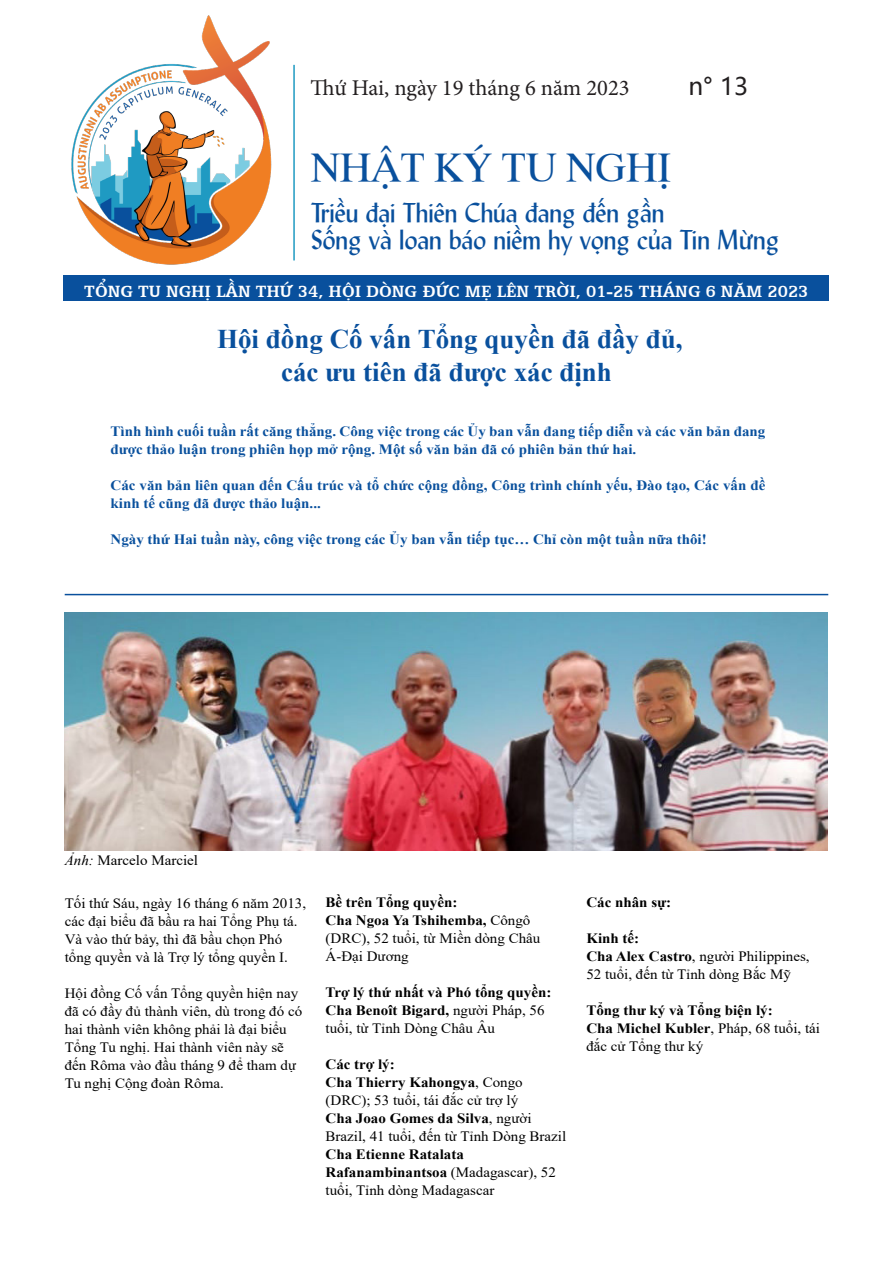
<style>
.page{position:relative;width:893px;height:1263px;background:#fff}
.page>*{position:absolute;margin:0;border:0;box-sizing:border-box;transform-origin:0 0}
.t1{font:39px "UVN Thoi Nay";letter-spacing:-.02em;color:#09509d}
._1_titolo_articolo{font:27px "UVN La Xanh";color:#09509d}
._1_titolo_articolo-2{font:700 27px "Times New Roman";color:#09509d}
.t2{font:24px "Microsoft Ya Hei";color:#231f20}
.t3{font:22.5px "Minion Pro";letter-spacing:-.005em;color:#231f20}
.t4{font:18px "UVN Ai Cap Nang";color:#fff}
.Normale{font:14.25px/18px "Times New Roman";color:#000;scale:1.05 1}
.Normale-2{font:700 14.25px/18px "Times New Roman";color:#09509d;scale:1.05 1}
.Normale-3{font:700 14.25px "Times New Roman";color:#000;scale:1.05 1}
.s1{font-style:italic}
.s2{font-weight:700}
</style>
<div class="page">
<hr style="left:65px;top:594px;width:763px;height:1px;background:#09509d">
<img style="left:65px;top:612px;width:763px;height:238px">
<hr style="left:293px;top:65px;width:2px;height:195px;background:#1f9ac2">
<div style="left:64px;top:276px;width:765px;height:25px;background:#09509d"></div>
<img style="left:71px;top:15px;width:201px;height:250px">
<p class="t3" style="left:310px;top:72px;width:321px">Thứ Hai, ngày 19 tháng 6 năm 2023</p>
<p class="t2" style="left:688px;top:70px;width:61px">n° 13</p>
<p class="t1" style="left:310px;top:138px;width:363px">NHẬT KÝ TU NGHỊ</p>
<p class="_1_titolo_articolo" style="left:311px;top:192px;width:355px">Triều đại Thiên Chúa đang đến gần</p>
<p class="_1_titolo_articolo" style="left:311px;top:219px;width:470px">Sống và loan báo niềm hy vọng của Tin Mừng</p>
<p class="t4" style="left:84px;top:279px;width:726px">TỔNG TU NGHỊ LẦN THỨ 34, HỘI DÒNG ĐỨC MẸ LÊN TRỜI, 01-25 THÁNG 6 NĂM 2023</p>
<p class="_1_titolo_articolo-2" style="left:217px;top:320px;width:467px">Hội đồng Cố vấn Tổng quyền đã đầy đủ,</p>
<p class="_1_titolo_articolo-2" style="left:281px;top:352px;width:332px">các ưu tiên đã được xác định</p>
<p class="Normale-2" style="left:111px;top:422px;width:625px">Tình hình cuối tuần rất căng thẳng. Công việc trong các Ủy ban vẫn đang tiếp diễn và các văn bản đang được thảo luận trong phiên họp mở rộng. Một số văn bản đã có phiên bản thứ hai.</p>
<p class="Normale-2" style="left:111px;top:476px;width:625px">Các văn bản liên quan đến Cấu trúc và tổ chức cộng đồng, Công trình chính yếu, Đào tạo, Các vấn đề kinh tế cũng đã được thảo luận...</p>
<p class="Normale-2" style="left:111px;top:530px;width:569px">Ngày thứ Hai tuần này, công việc trong các Ủy ban vẫn tiếp tục… Chỉ còn một tuần nữa thôi!</p>
<p class="Normale" style="left:65px;top:851px;width:128px"><span class="s1">Ảnh:</span> Marcelo Marciel</p>
<p class="Normale" style="left:65px;top:893px;width:231px">Tối thứ Sáu, ngày 16 tháng 6 năm 2013, các đại biểu đã bầu ra hai Tổng Phụ tá.</p>
<p class="Normale" style="left:65px;top:929px;width:214px">Và vào thứ bảy, thì đã bầu chọn Phó tổng quyền và là Trợ lý tổng quyền I.</p>
<p class="Normale" style="left:65px;top:983px;width:228px">Hội đồng Cố vấn Tổng quyền hiện nay đã có đầy đủ thành viên, dù trong đó có hai thành viên không phải là đại biểu<br>Tổng Tu nghị. Hai thành viên này sẽ đến Rôma vào đầu tháng 9 để tham dự<br>Tu nghị Cộng đoàn Rôma.</p>
<p class="Normale-3" style="left:326px;top:892px;width:127px">Bề trên Tổng quyền:</p>
<p class="Normale" style="left:326px;top:911px;width:206px"><span class="s2">Cha Ngoa Ya Tshihemba,</span> Côngô (DRC), 52 tuổi, từ Miền dòng Châu<br>Á-Đại Dương</p>
<p class="Normale-3" style="left:326px;top:982px;width:217px">Trợ lý thứ nhất và Phó tổng quyền:</p>
<p class="Normale" style="left:326px;top:1001px;width:210px"><span class="s2">Cha Benoît Bigard,</span> người Pháp, 56 tuổi, từ Tỉnh Dòng Châu Âu</p>
<p class="Normale-3" style="left:326px;top:1054px;width:67px">Các trợ lý:</p>
<p class="Normale" style="left:326px;top:1073px;width:189px"><span class="s2">Cha Thierry Kahongya</span>, Congo (DRC); 53 tuổi, tái đắc cử trợ lý</p>
<p class="Normale" style="left:326px;top:1109px;width:231px"><span class="s2">Cha Joao Gomes da Silva</span>, người<br>Brazil, 41 tuổi, đến từ Tỉnh Dòng Brazil</p>
<p class="Normale" style="left:326px;top:1145px;width:221px"><span class="s2">Cha Etienne Ratalata<br>Rafanambinantsoa</span> (Madagascar), 52 tuổi, Tỉnh dòng Madagascar</p>
<p class="Normale-3" style="left:586px;top:892px;width:82px">Các nhân sự:</p>
<p class="Normale-3" style="left:586px;top:928px;width:52px">Kinh tế:</p>
<p class="Normale" style="left:586px;top:947px;width:214px"><span class="s2">Cha Alex Castro</span>, người Philippines,</p>
<p class="Normale" style="left:586px;top:965px;width:196px">52 tuổi, đến từ Tỉnh dòng Bắc Mỹ</p>
<p class="Normale-3" style="left:586px;top:1000px;width:179px">Tổng thư ký và Tổng biện lý:</p>
<p class="Normale" style="left:586px;top:1019px;width:224px"><span class="s2">Cha Michel Kubler</span>, Pháp, 68 tuổi, tái đắc cử Tổng thư ký</p>
</div>
